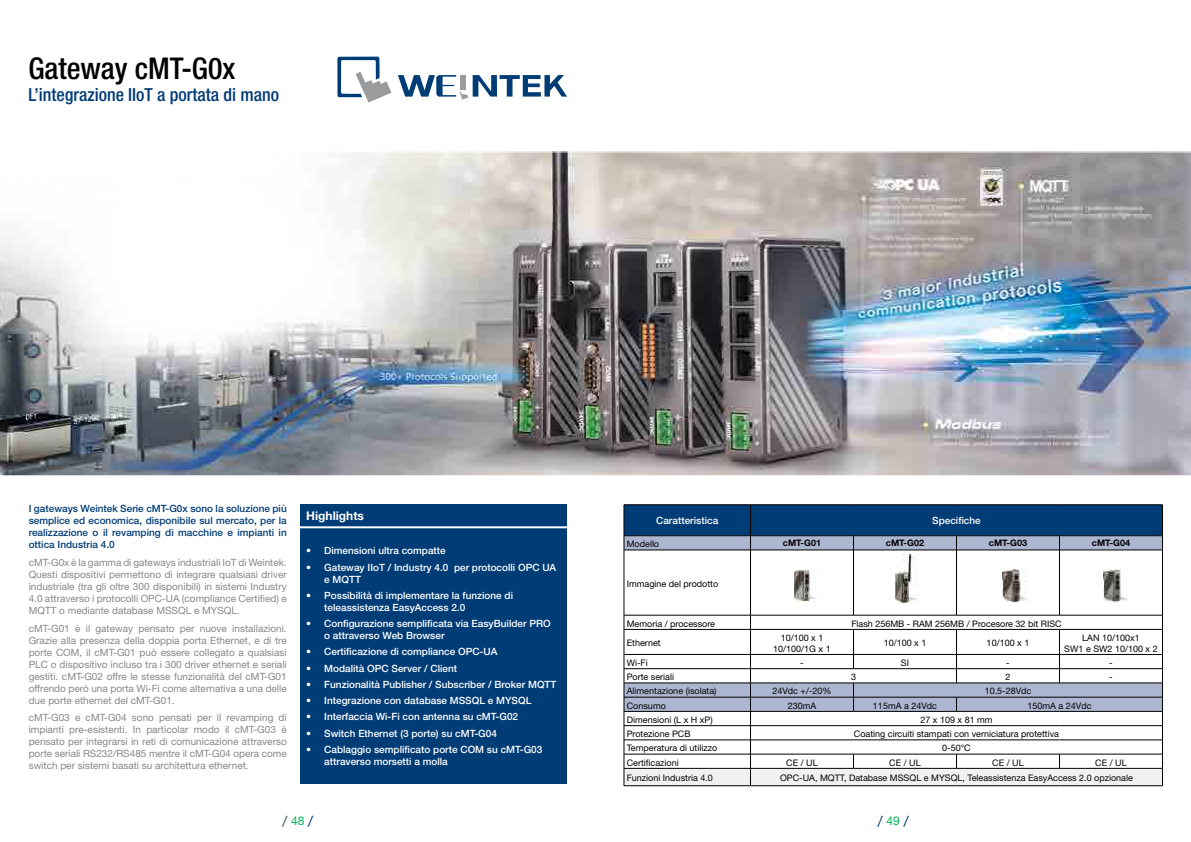
<style>
.page{position:relative;width:1191px;height:842px;background:#fff}
.page>*{position:absolute;margin:0;border:0;box-sizing:border-box;transform-origin:0 0}
.t1{font:500 condensed 30px "Helvetica Neue";color:#000}
.t2{font:500 condensed 18px "Helvetica Neue";color:#003c76}
.t3{font:700 12px "Helvetica Neue";color:#fff}
.t4{font:12px "Helvetica Neue";color:#00b550}
.t5{font:12px "Formata";color:#003c76}
.t6{font:10px/12px "Helvetica Neue";color:#87888a;text-align:justify}
.t7{font:500 10px/12px "Helvetica Neue";color:#fff}
.t8{font:500 10px/12px "Helvetica Neue";color:#003c76;text-align:justify}
.t9{font:9px/10.8px "Helvetica Neue";color:#000;text-align:center}
.t10{font:700 9px "Helvetica Neue";color:#000}
.s1{font-family:"Formata";color:#415660}
.s2{font-family:"Formata";color:#003c76}
.s3{font-family:"Helvetica Neue";color:#00b550}
</style>
<div class="page">
<svg style="left:337px;top:57px;width:54px;height:46px"></svg>
<svg style="left:398px;top:75px;width:169px;height:25px"></svg>
<img style="left:0;top:151px;width:1191px;height:325px">
<div style="left:300px;top:505px;width:266px;height:279px;background:#003c76"></div>
<hr style="left:298px;top:526px;width:269px;height:2px;background:#fff">
<svg style="left:625px;top:554px;width:537px;height:61px"></svg>
<hr style="left:624px;top:550px;width:126px;height:1px;background:#000">
<hr style="left:624px;top:550px;width:1px;height:65px;background:#000">
<hr style="left:853px;top:550px;width:1px;height:65px;background:#000">
<hr style="left:956px;top:550px;width:1px;height:65px;background:#000">
<hr style="left:1059px;top:550px;width:1px;height:65px;background:#000">
<svg style="left:624px;top:506px;width:539px;height:44px;background:#34608f"></svg>
<hr style="left:750px;top:550px;width:103px;height:1px;background:#000">
<hr style="left:750px;top:550px;width:1px;height:65px;background:#000">
<hr style="left:853px;top:550px;width:103px;height:1px;background:#000">
<hr style="left:956px;top:550px;width:103px;height:1px;background:#000">
<hr style="left:1059px;top:550px;width:103px;height:1px;background:#000">
<hr style="left:1162px;top:550px;width:1px;height:65px;background:#000">
<svg style="left:624px;top:615px;width:539px;height:171px"></svg>
<hr style="left:750px;top:785px;width:103px;height:1px;background:#000">
<hr style="left:853px;top:785px;width:103px;height:1px;background:#000">
<hr style="left:956px;top:785px;width:103px;height:1px;background:#000">
<hr style="left:1059px;top:785px;width:103px;height:1px;background:#000">
<hr style="left:624px;top:505px;width:126px;height:1px;background:#000">
<hr style="left:624px;top:505px;width:1px;height:31px;background:#000">
<hr style="left:624px;top:535px;width:126px;height:1px;background:#000">
<hr style="left:750px;top:505px;width:103px;height:1px;background:#000">
<hr style="left:750px;top:505px;width:1px;height:31px;background:#000">
<hr style="left:853px;top:505px;width:103px;height:1px;background:#000">
<hr style="left:956px;top:505px;width:103px;height:1px;background:#000">
<hr style="left:1059px;top:505px;width:103px;height:1px;background:#000">
<hr style="left:1162px;top:505px;width:1px;height:31px;background:#000">
<hr style="left:750px;top:535px;width:103px;height:1px;background:#000">
<hr style="left:853px;top:535px;width:103px;height:1px;background:#000">
<hr style="left:956px;top:535px;width:103px;height:1px;background:#000">
<hr style="left:1059px;top:535px;width:103px;height:1px;background:#000">
<img style="left:895px;top:555px;width:25px;height:48px">
<img style="left:795px;top:570px;width:28px;height:31px">
<img style="left:1002px;top:569px;width:25px;height:34px">
<img style="left:1103px;top:569px;width:27px;height:34px">
<h1 class="t1" style="left:28px;top:51px;width:208px">Gateway cMT-G0x</h1>
<h2 class="t2" style="left:28px;top:84px;width:252px">L’integrazione IIoT a portata di mano</h2>
<p class="t8" style="left:29px;top:503px;width:259px">I gateways Weintek Serie cMT-G0x sono la soluzione più semplice ed economica, disponibile sul mercato, per la realizzazione o il revamping di macchine e impianti in ottica Industria 4.0</p>
<p class="t6" style="left:29px;top:557px;width:259px">cMT-G0x è la gamma di gateways industriali IoT di Weintek.<br>Questi dispositivi permettono di integrare qualsiasi driver industriale (tra gli oltre 300 disponibili) in sistemi Industry 4.0 attraverso i protocolli OPC-UA (compliance Certified) e MQTT o mediante database MSSQL e MYSQL.</p>
<p class="t6" style="left:29px;top:623px;width:259px">cMT-G01 è il gateway pensato per nuove installazioni.<br>Grazie alla presenza della doppia porta Ethernet, e di tre porte COM, il cMT-G01 può essere collegato a qualsiasi PLC o dispositivo incluso tra i 300 driver ethernet e seriali gestiti. cMT-G02 offre le stesse funzionalità del cMT-G01 offrendo però una porta Wi-Fi come alternativa a una delle due porte ethernet del cMT-G01.</p>
<p class="t6" style="left:29px;top:712px;width:259px">cMT-G03 e cMT-G04 sono pensati per il revamping di impianti pre-esistenti. In particolar modo il cMT-G03 è pensato per integrarsi in reti di comunicazione attraverso porte seriali RS232/RS485 mentre il cMT-G04 opera come switch per sistemi basati su architettura ethernet.</p>
<p class="t3" style="left:306px;top:509px;width:59px">Highlights</p>
<p class="t7" style="left:306px;top:545px;width:141px">• Dimensioni ultra compatte</p>
<p class="t7" style="left:324px;top:561px;width:233px;text-indent:-18px">• Gateway IIoT / Industry 4.0 per protocolli OPC UA e MQTT</p>
<p class="t7" style="left:324px;top:589px;width:190px;text-indent:-18px">• Possibilità di implementare la funzione di teleassistenza EasyAccess 2.0</p>
<p class="t7" style="left:324px;top:617px;width:228px;text-indent:-18px">• Configurazione semplificata via EasyBuilder PRO o attraverso Web Browser</p>
<p class="t7" style="left:306px;top:646px;width:193px">• Certificazione di compliance OPC-UA</p>
<p class="t7" style="left:306px;top:662px;width:152px">• Modalità OPC Server / Client</p>
<p class="t7" style="left:306px;top:678px;width:252px">• Funzionalità Publisher / Subscriber / Broker MQTT</p>
<p class="t7" style="left:306px;top:694px;width:227px">• Integrazione con database MSSQL e MYSQL</p>
<p class="t7" style="left:306px;top:711px;width:213px">• Interfaccia Wi-Fi con antenna su cMT-G02</p>
<p class="t7" style="left:306px;top:727px;width:192px">• Switch Ethernet (3 porte) su cMT-G04</p>
<p class="t7" style="left:324px;top:743px;width:220px;text-indent:-18px">• Cablaggio semplificato porte COM su cMT-G03 attraverso morsetti a molla</p>
<p class="t7" style="left:656px;top:514px;width:64px">Caratteristica</p>
<p class="t7" style="left:932px;top:514px;width:50px">Specifiche</p>
<p class="t9" style="left:627px;top:539px;width:34px">Modello</p>
<p class="t10" style="left:783px;top:538px;width:40px">cMT-G01</p>
<p class="t10" style="left:886px;top:538px;width:40px">cMT-G02</p>
<p class="t10" style="left:989px;top:538px;width:40px">cMT-G03</p>
<p class="t10" style="left:1092px;top:538px;width:40px">cMT-G04</p>
<p class="t9" style="left:627px;top:579px;width:93px">Immagine del prodotto</p>
<p class="t9" style="left:627px;top:618px;width:90px">Memoria / processore</p>
<p class="t9" style="left:851px;top:618px;width:212px">Flash 256MB - RAM 256MB / Procesore 32 bit RISC</p>
<p class="t9" style="left:627px;top:638px;width:36px">Ethernet</p>
<p class="t9" style="left:773px;top:633px;width:59px">10/100 x 1<br>10/100/1G x 1</p>
<p class="t9" style="left:883px;top:638px;width:44px">10/100 x 1</p>
<p class="t9" style="left:986px;top:638px;width:44px">10/100 x 1</p>
<p class="t9" style="left:1064px;top:633px;width:95px">LAN 10/100x1<br>SW1 e SW2 10/100 x 2</p>
<p class="t9" style="left:627px;top:658px;width:22px">Wi-Fi</p>
<p class="t9" style="left:800px;top:658px;width:5px">-</p>
<p class="t9" style="left:901px;top:658px;width:10px">SI</p>
<p class="t9" style="left:1006px;top:658px;width:5px">-</p>
<p class="t9" style="left:1109px;top:658px;width:5px">-</p>
<p class="t9" style="left:627px;top:672px;width:49px">Porte seriali</p>
<p class="t9" style="left:851px;top:672px;width:7px">3</p>
<p class="t9" style="left:1005px;top:672px;width:7px">2</p>
<p class="t9" style="left:1109px;top:672px;width:5px">-</p>
<p class="t9" style="left:627px;top:686px;width:91px">Alimentazione (isolata)</p>
<p class="t9" style="left:772px;top:686px;width:61px">24Vdc +/-20%</p>
<p class="t9" style="left:984px;top:686px;width:48px">10.5-28Vdc</p>
<p class="t9" style="left:627px;top:700px;width:41px">Consumo</p>
<p class="t9" style="left:787px;top:700px;width:30px">230mA</p>
<p class="t9" style="left:873px;top:700px;width:66px">115mA a 24Vdc</p>
<p class="t9" style="left:1027px;top:700px;width:66px">150mA a 24Vdc</p>
<p class="t9" style="left:627px;top:715px;width:87px">Dimensioni (L x H xP)</p>
<p class="t9" style="left:920px;top:715px;width:74px">27 x 109 x 81 mm</p>
<p class="t9" style="left:627px;top:729px;width:65px">Protezione PCB</p>
<p class="t9" style="left:854px;top:729px;width:207px">Coating circuiti stampati con verniciatura protettiva</p>
<p class="t9" style="left:627px;top:743px;width:92px">Temperatura di utilizzo</p>
<p class="t9" style="left:942px;top:743px;width:30px">0-50°C</p>
<p class="t9" style="left:627px;top:757px;width:53px">Certificazioni</p>
<p class="t9" style="left:786px;top:757px;width:33px">CE / UL</p>
<p class="t9" style="left:889px;top:757px;width:33px">CE / UL</p>
<p class="t9" style="left:992px;top:757px;width:33px">CE / UL</p>
<p class="t9" style="left:1095px;top:757px;width:33px">CE / UL</p>
<p class="t9" style="left:627px;top:773px;width:88px">Funzioni Industria 4.0</p>
<p class="t9" style="left:780px;top:773px;width:354px">OPC-UA, MQTT, Database MSSQL e MYSQL, Teleassistenza EasyAccess 2.0 opzionale</p>
<p class="t4" style="left:282px;top:812px;width:33px"><span class="s1">/</span>48<span class="s2">/</span></p>
<p class="t5" style="left:877px;top:813px;width:33px">/ <span class="s3">49</span> /</p>
</div>
